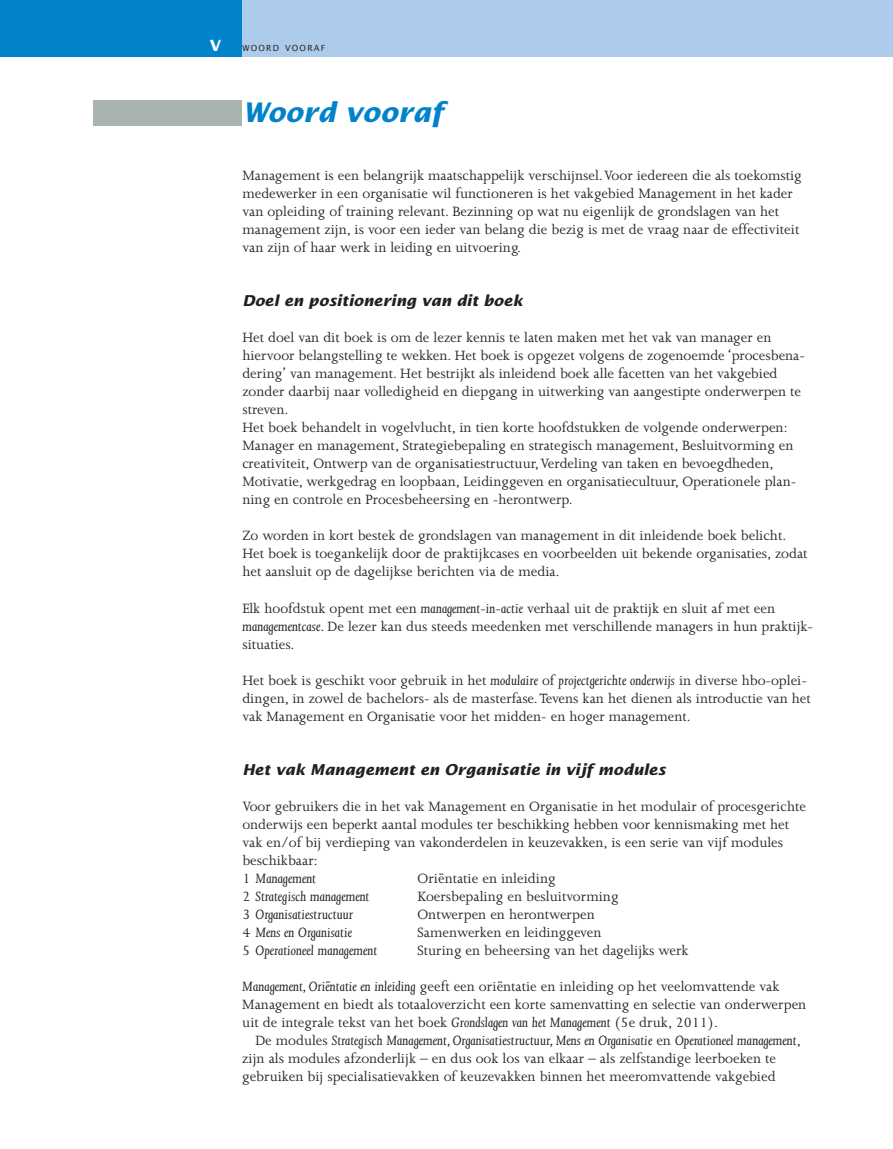
<style>
.page{position:relative;width:893px;height:1149px;background:#fff}
.page>*{position:absolute;margin:0;border:0;box-sizing:border-box;transform-origin:0 0}
.t1{font:italic 700 27px "Lucida Sans";color:#0083ca}
.t2{font:15.45px/18px "Joanna MT Std";color:#231f20}
.t3{font:italic 15.45px "Joanna MT Std";color:#231f20}
.t4{font:700 15.45px "Lucida Sans";color:#fff}
.t5{font:italic 700 15px "Lucida Sans";color:#231f20}
.t6{font:8.4px "Lucida Sans";letter-spacing:.145em;color:#231f20}
.s1{font-style:italic}
.s2{font-style:normal}
</style>
<div class="page">
<div style="left:0;top:0;width:242px;height:56px;background:#0083ca"></div>
<div style="left:242px;top:0;width:651px;height:56px;background:#adccec"></div>
<div style="left:94px;top:100px;width:148px;height:26px;background:#a8b5ae"></div>
<p class="t4" style="left:210px;top:40px;width:13px">V</p>
<p class="t6" style="left:242px;top:45px;width:85px">WOORD VOORAF</p>
<h1 class="t1" style="left:242px;top:101px;width:203px">Woord vooraf</h1>
<p class="t2" style="left:242px;top:168px;width:561px">Management is een belangrijk maatschappelijk verschijnsel. Voor iedereen die als toekomstig medewerker in een organisatie wil functioneren is het vakgebied Management in het kader van opleiding of training relevant. Bezinning op wat nu eigenlijk de grondslagen van het management zijn, is voor een ieder van belang die bezig is met de vraag naar de effectiviteit van zijn of haar werk in leiding en uitvoering.</p>
<p class="t5" style="left:242px;top:294px;width:282px">Doel en positionering van dit boek</p>
<p class="t2" style="left:242px;top:330px;width:564px">Het doel van dit boek is om de lezer kennis te laten maken met het vak van manager en hiervoor belangstelling te wekken. Het boek is opgezet volgens de zogenoemde ‘procesbena&shy;dering’ van management. Het bestrijkt als inleidend boek alle facetten van het vakgebied zonder daarbij naar volledigheid en diepgang in uitwerking van aangestipte onderwerpen te streven.<br>Het boek behandelt in vogelvlucht, in tien korte hoofdstukken de volgende onderwerpen:<br>Manager en management, Strategiebepaling en strategisch management, Besluitvorming en creativiteit, Ontwerp van de organisatiestructuur, Verdeling van taken en bevoegdheden, Motivatie, werkgedrag en loopbaan, Leidinggeven en organisatiecultuur, Operationele plan&shy;ning en controle en Procesbeheersing en -herontwerp.</p>
<p class="t2" style="left:242px;top:528px;width:567px">Zo worden in kort bestek de grondslagen van management in dit inleidende boek belicht.<br>Het boek is toegankelijk door de praktijkcases en voorbeelden uit bekende organisaties, zodat het aansluit op de dagelijkse berichten via de media.</p>
<p class="t2" style="left:242px;top:600px;width:572px">Elk hoofdstuk opent met een <span class="s1">management-in-actie</span> verhaal uit de praktijk en sluit af met een <span class="s1">managementcase</span>. De lezer kan dus steeds meedenken met verschillende managers in hun praktijk&shy;situaties.</p>
<p class="t2" style="left:242px;top:672px;width:570px">Het boek is geschikt voor gebruik in het <span class="s1">modulaire</span> of <span class="s1">projectgerichte onderwijs</span> in diverse hbo-oplei&shy;dingen, in zowel de bachelors- als de masterfase. Tevens kan het dienen als introductie van het vak Management en Organisatie voor het midden- en hoger management.</p>
<p class="t5" style="left:242px;top:762px;width:425px">Het vak Management en Organisatie in vijf modules</p>
<p class="t2" style="left:242px;top:798px;width:565px">Voor gebruikers die in het vak Management en Organisatie in het modulair of procesgerichte onderwijs een beperkt aantal modules ter beschikking hebben voor kennismaking met het vak en/of bij verdieping van vakonderdelen in keuzevakken, is een serie van vijf modules beschikbaar:<br>1 <span class="s1">Management</span></p>
<p class="t2" style="left:418px;top:870px;width:140px">Oriëntatie en inleiding</p>
<p class="t3" style="left:242px;top:890px;width:129px"><span class="s2">2</span> Strategisch management</p>
<p class="t2" style="left:418px;top:888px;width:203px">Koersbepaling en besluitvorming</p>
<p class="t3" style="left:242px;top:908px;width:112px"><span class="s2">3</span> Organisatiestructuur</p>
<p class="t2" style="left:418px;top:906px;width:179px">Ontwerpen en herontwerpen</p>
<p class="t3" style="left:242px;top:926px;width:111px"><span class="s2">4</span> Mens en Organisatie</p>
<p class="t2" style="left:417px;top:924px;width:185px">Samenwerken en leidinggeven</p>
<p class="t3" style="left:242px;top:944px;width:136px"><span class="s2">5</span> Operationeel management</p>
<p class="t2" style="left:417px;top:942px;width:272px">Sturing en beheersing van het dagelijks werk</p>
<p class="t2" style="left:242px;top:978px;width:565px"><span class="s1">Management, Oriëntatie en inleiding</span> geeft een oriëntatie en inleiding op het veelomvattende vak<br>Management en biedt als totaaloverzicht een korte samenvatting en selectie van onderwerpen uit de integrale tekst van het boek <span class="s1">Grondslagen van het Management</span> (5e druk, 2011).</p>
<p class="t2" style="left:242px;top:1032px;width:560px;text-indent:13px">De modules <span class="s1">Strategisch Management, Organisatiestructuur, Mens en Organisatie</span> en <span class="s1">Operationeel management</span>, zijn als modules afzonderlijk – en dus ook los van elkaar – als zelfstandige leerboeken te gebruiken bij specialisatievakken of keuzevakken binnen het meeromvattende vakgebied</p>
</div>
